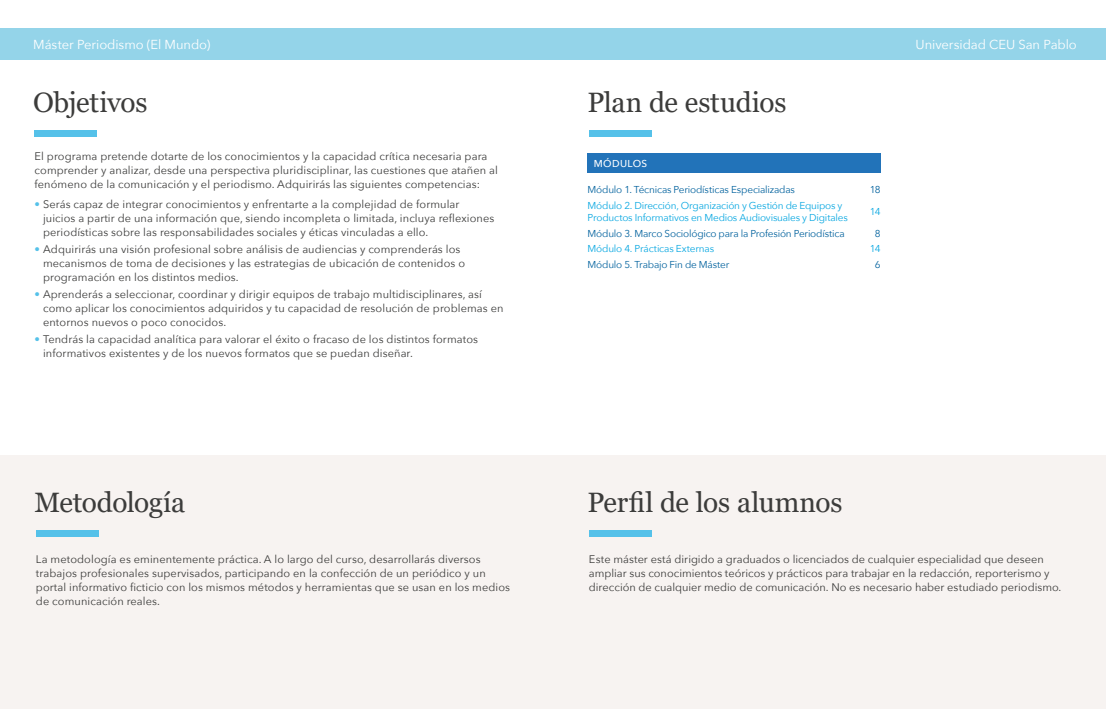
<style>
.page{position:relative;width:1106px;height:709px;background:#fff}
.page>*{position:absolute;margin:0;border:0;box-sizing:border-box;transform-origin:0 0}
.t1{font:28px "Georgia";letter-spacing:-.015em;color:#3c3c3b}
.t2{font:13px "Avenir Next";letter-spacing:-.005em;color:#fff}
.t3{font:11px/14px "Avenir Next";letter-spacing:.01em;color:#3c3c3b}
.t4{font:10px/12px "Avenir Next";letter-spacing:-.02em;color:#07a7e1}
.t5{font:10px "Avenir Next";letter-spacing:-.02em;color:#00619d}
.t6{font:500 10px "Avenir Next";letter-spacing:.035em;color:#fff}
.s1{color:#55c1e9}
</style>
<div class="page">
<div style="left:0;top:455px;width:553px;height:254px;background:#f7f3f1"></div>
<div style="left:553px;top:455px;width:553px;height:254px;background:#f7f3f1"></div>
<div style="left:35px;top:130px;width:62px;height:6px;background:#55c1e9"></div>
<div style="left:589px;top:130px;width:62px;height:6px;background:#55c1e9"></div>
<div style="left:589px;top:530px;width:62px;height:6px;background:#55c1e9"></div>
<div style="left:587px;top:154px;width:294px;height:19px;background:#2273b9"></div>
<div style="left:0;top:28px;width:1106px;height:32px;background:#94d4e9"></div>
<div style="left:36px;top:530px;width:62px;height:6px;background:#55c1e9"></div>
<p class="t2" style="left:33px;top:33px;width:179px">Máster Periodismo (El Mundo)</p>
<p class="t2" style="left:915px;top:33px;width:163px">Universidad CEU San Pablo</p>
<h1 class="t1" style="left:33px;top:85px;width:116px">Objetivos</h1>
<h1 class="t1" style="left:587px;top:85px;width:200px">Plan de estudios</h1>
<p class="t3" style="left:35px;top:149px;width:465px">El programa pretende dotarte de los conocimientos y la capacidad crítica necesaria para comprender y analizar, desde una perspectiva pluridisciplinar, las cuestiones que atañen al fenómeno de la comunicación y el periodismo. Adquirirás las siguientes competencias:</p>
<p class="t3" style="left:43px;top:197px;width:453px;text-indent:-9px"><span class="s1">•</span> Serás capaz de integrar conocimientos y enfrentarte a la complejidad de formular juicios a partir de una información que, siendo incompleta o limitada, incluya reflexiones periodísticas sobre las responsabilidades sociales y éticas vinculadas a ello.</p>
<p class="t3" style="left:43px;top:242px;width:423px;text-indent:-9px"><span class="s1">•</span> Adquirirás una visión profesional sobre análisis de audiencias y comprenderás los mecanismos de toma de decisiones y las estrategias de ubicación de contenidos o programación en los distintos medios.</p>
<p class="t3" style="left:43px;top:286px;width:462px;text-indent:-9px"><span class="s1">•</span> Aprenderás a seleccionar, coordinar y dirigir equipos de trabajo multidisciplinares, así como aplicar los conocimientos adquiridos y tu capacidad de resolución de problemas en entornos nuevos o poco conocidos.</p>
<p class="t3" style="left:43px;top:331px;width:436px;text-indent:-9px"><span class="s1">•</span> Tendrás la capacidad analítica para valorar el éxito o fracaso de los distintos formatos informativos existentes y de los nuevos formatos que se puedan diseñar.</p>
<h1 class="t1" style="left:35px;top:485px;width:152px">Metodología</h1>
<p class="t3" style="left:36px;top:551px;width:476px">La metodología es eminentemente práctica. A lo largo del curso, desarrollarás diversos trabajos profesionales supervisados, participando en la confección de un periódico y un portal informativo ficticio con los mismos métodos y herramientas que se usan en los medios de comunicación reales.</p>
<p class="t6" style="left:594px;top:155px;width:55px">MÓDULOS</p>
<p class="t5" style="left:587px;top:181px;width:209px">Módulo 1. Técnicas Periodísticas Especializadas</p>
<p class="t5" style="left:869px;top:181px;width:12px">18</p>
<p class="t4" style="left:587px;top:199px;width:262px">Módulo 2. Dirección, Organización y Gestión de Equipos y<br>Productos Informativos en Medios Audiovisuales y Digitales</p>
<p class="t4" style="left:870px;top:205px;width:12px">14</p>
<p class="t5" style="left:587px;top:225px;width:259px">Módulo 3. Marco Sociológico para la Profesión Periodística</p>
<p class="t5" style="left:875px;top:225px;width:7px">8</p>
<p class="t4" style="left:587px;top:242px;width:128px">Módulo 4. Prácticas Externas</p>
<p class="t4" style="left:870px;top:242px;width:12px">14</p>
<p class="t5" style="left:587px;top:256px;width:143px">Módulo 5. Trabajo Fin de Máster</p>
<p class="t5" style="left:875px;top:256px;width:7px">6</p>
<h1 class="t1" style="left:587px;top:485px;width:256px">Perfil de los alumnos</h1>
<p class="t3" style="left:589px;top:551px;width:474px">Este máster está dirigido a graduados o licenciados de cualquier especialidad que deseen ampliar sus conocimientos teóricos y prácticos para trabajar en la redacción, reporterismo y dirección de cualquier medio de comunicación. No es necesario haber estudiado periodismo.</p>
</div>
